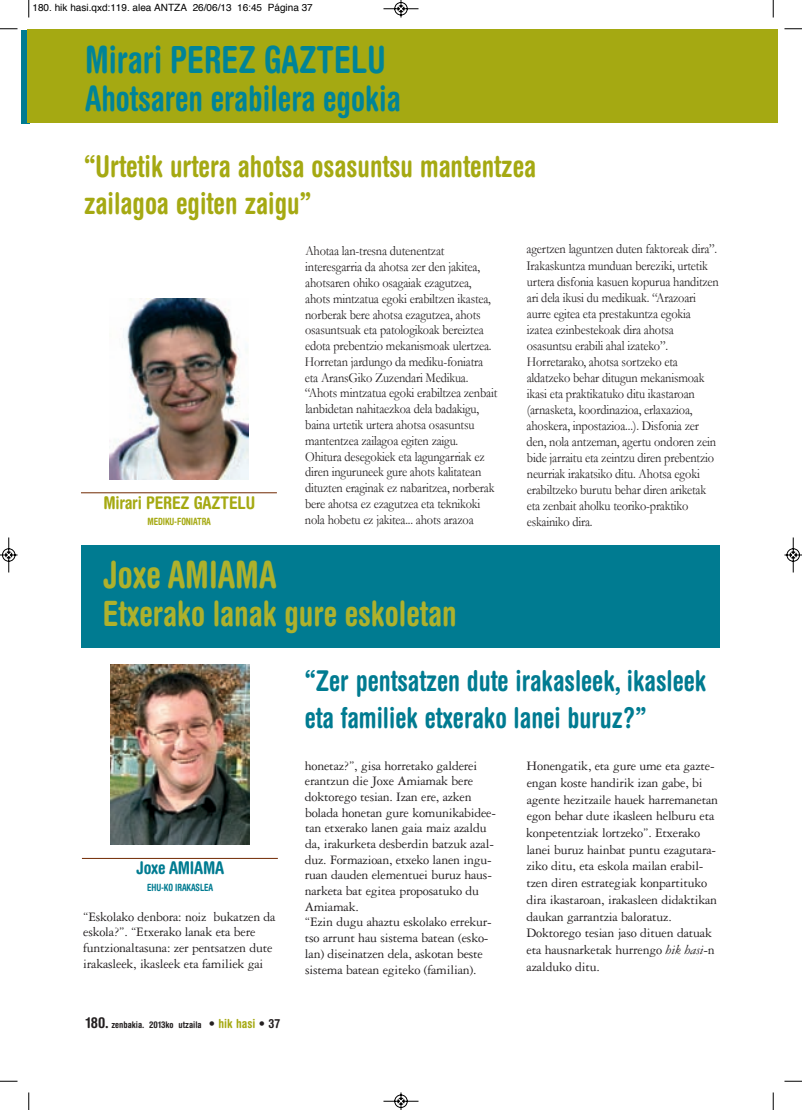
<style>
.page{position:relative;width:802px;height:1110px;background:#fff}
.page>*{position:absolute;margin:0;border:0;box-sizing:border-box;transform-origin:0 0}
.t1{font:700 condensed 37.5px "Helvetica Rounded";color:#008498;scale:.9 1}
.t2{font:700 condensed 37.5px "Helvetica Rounded";color:#aeb12c;scale:.9 1}
.t3{font:700 condensed 35px "Helvetica Rounded";color:#aeb12c;scale:.9 1}
.t4{font:700 condensed 35px "Helvetica Rounded";color:#008498;scale:.9 1}
.t5{font:700 condensed 30px/37.5px "Helvetica Rounded";color:#a5a912;scale:.9 1}
.t6{font:700 condensed 28.75px/37.5px "Helvetica Rounded";color:#007b91;scale:.9 1}
.t7{font:700 condensed 17.5px "Helvetica Rounded";letter-spacing:-.015em;color:#a5a912}
.t8{font:700 condensed 17.5px "Helvetica Rounded";letter-spacing:-.015em;color:#007b91}
.t9{font:13.75px/15.8px "Garamond";letter-spacing:-.015em;color:#231f20;scale:.9 1}
.t10{font:13.75px/15.8px "Garamond Three";letter-spacing:-.015em;color:#231f20}
.t11{font:10px "Helvetica";color:#000}
.t12{font:700 condensed 10px "Helvetica Rounded";letter-spacing:-.015em;color:#a5a912;scale:.9 1}
.t13{font:700 condensed 10px "Helvetica Rounded";letter-spacing:-.015em;color:#007b91;scale:.9 1}
.t14{font:700 condensed 9.25px "Helvetica Rounded";color:#231f20}
.s1{font-size:15px}
.s2{font-size:12.5px}
.s3{font-size:12.5px;color:#a5a912}
.s4{font-style:italic}
</style>
<div class="page">
<svg style="left:22px;top:30px;width:6px;height:93px"></svg>
<div style="left:28px;top:29px;width:750px;height:94px;background:#a5a912"></div>
<hr style="left:81px;top:493px;width:196px;height:1px;background:#702800">
<img style="left:110px;top:299px;width:138px;height:180px">
<div style="left:82px;top:545px;width:638px;height:102px;background:#007b91"></div>
<hr style="left:82px;top:858px;width:196px;height:1px;background:#702800">
<img style="left:111px;top:664px;width:138px;height:181px">
<svg style="left:28px;top:0;width:2px;height:18px"></svg>
<svg style="left:0;top:28px;width:18px;height:2px"></svg>
<svg style="left:773px;top:0;width:1px;height:18px"></svg>
<svg style="left:784px;top:28px;width:18px;height:2px"></svg>
<svg style="left:28px;top:1092px;width:2px;height:18px"></svg>
<svg style="left:0;top:1081px;width:18px;height:1px"></svg>
<svg style="left:773px;top:1092px;width:1px;height:18px"></svg>
<svg style="left:784px;top:1081px;width:18px;height:1px"></svg>
<svg style="left:383px;top:0;width:36px;height:18px"></svg>
<svg style="left:383px;top:1092px;width:36px;height:18px"></svg>
<svg style="left:0;top:537px;width:18px;height:36px"></svg>
<svg style="left:784px;top:537px;width:18px;height:36px"></svg>
<p class="t11" style="left:32px;top:4px;width:282px">180. hik hasi.qxd:119. alea ANTZA 26/06/13 16:45 Página 37</p>
<h1 class="t1" style="left:85px;top:46px;width:335px">Mirari PEREZ GAZTELU</h1>
<h2 class="t4" style="left:85px;top:85px;width:352px">Ahotsaren erabilera egokia</h2>
<h3 class="t5" style="left:84px;top:150px;width:504px">“Urtetik urtera ahotsa osasuntsu mantentzea zailagoa egiten zaigu”</h3>
<p class="t9" style="left:305px;top:243px;width:215px">Ahotaa lan-tresna dutenentzat interesgarria da ahotsa zer den jakitea, ahotsaren ohiko osagaiak ezagutzea, ahots mintzatua egoki erabiltzen ikastea, norberak bere ahotsa ezagutzea, ahots osasuntsuak eta patologikoak bereiztea edota prebentzio mekanismoak ulertzea.<br>Horretan jardungo da mediku-foniatra eta AransGiko Zuzendari Medikua. “Ahots mintzatua egoki erabiltzea zenbait lanbidetan nahitaezkoa dela badakigu, baina urtetik urtera ahotsa osasuntsu mantentzea zailagoa egiten zaigu.<br>Ohitura desegokiek eta lagungarriak ez diren inguruneek gure ahots kalitatean dituzten eraginak ez nabaritzea, norberak bere ahotsa ez ezagutzea eta teknikoki nola hobetu ez jakitea... ahots arazoa</p>
<p class="t9" style="left:526px;top:241px;width:215px">agertzen laguntzen duten faktoreak dira”.<br>Irakaskuntza munduan bereziki, urtetik urtera disfonia kasuen kopurua handitzen ari dela ikusi du medikuak. “Arazoari aurre egitea eta prestakuntza egokia izatea ezinbestekoak dira ahotsa osasuntsu erabili ahal izateko”.<br>Horretarako, ahotsa sortzeko eta aldatzeko behar ditugun mekanismoak ikasi eta praktikatuko ditu ikastaroan (arnasketa, koordinazioa, erlaxazioa, ahoskera, inpostazioa...). Disfonia zer den, nola antzeman, agertu ondoren zein bide jarraitu eta zeintzu diren prebentzio neurriak irakatsiko ditu. Ahotsa egoki erabiltzeko burutu behar diren ariketak eta zenbait aholku teoriko-praktiko eskainiko dira.</p>
<h1 class="t2" style="left:103px;top:561px;width:195px">Joxe AMIAMA</h1>
<h2 class="t3" style="left:103px;top:600px;width:395px">Etxerako lanak gure eskoletan</h2>
<p class="t7" style="left:103px;top:496px;width:153px">Mirari PEREZ GAZTELU</p>
<p class="t12" style="left:148px;top:518px;width:72px">MEDIKU-FONIATRA</p>
<p class="t8" style="left:136px;top:862px;width:89px">Joxe AMIAMA</p>
<p class="t13" style="left:147px;top:883px;width:75px">EHU-KO IRAKASLEA</p>
<p class="t10" style="left:83px;top:910px;width:194px">“Eskolako denbora: noiz bukatzen da eskola?”. “Etxerako lanak eta bere funtzionaltasuna: zer pentsatzen dute irakasleek, ikasleek eta familiek gai</p>
<p class="t14" style="left:86px;top:1021px;width:195px"><span class="s1">180.</span> zenbakia. 2013ko utzaila <span class="s2">•</span> <span class="s3">hik hasi</span> <span class="s2">• 37</span></p>
<h3 class="t6" style="left:305px;top:664px;width:448px">“Zer pentsatzen dute irakasleek, ikasleek eta familiek etxerako lanei buruz?”</h3>
<p class="t10" style="left:305px;top:759px;width:193px">honetaz?”, gisa horretako galderei erantzun die Joxe Amiamak bere doktorego tesian. Izan ere, azken bolada honetan gure komunikabidee&shy;tan etxerako lanen gaia maiz azaldu da, irakurketa desberdin batzuk azal&shy;duz. Formazioan, etxeko lanen ingu&shy;ruan dauden elementuei buruz haus&shy;narketa bat egitea proposatuko du Amiamak.<br>“Ezin dugu ahaztu eskolako errekur&shy;tso arrunt hau sistema batean (esko&shy;lan) diseinatzen dela, askotan beste sistema batean egiteko (familian).</p>
<p class="t10" style="left:526px;top:759px;width:193px;line-height:16.8px">Honengatik, eta gure ume eta gazte&shy;engan koste handirik izan gabe, bi agente hezitzaile hauek harremanetan egon behar dute ikasleen helburu eta konpetentziak lortzeko”. Etxerako lanei buruz hainbat puntu ezagutara&shy;ziko ditu, eta eskola mailan erabil&shy;tzen diren estrategiak konpartituko dira ikastaroan, irakasleen didaktikan daukan garrantzia baloratuz.<br>Doktorego tesian jaso dituen datuak eta hausnarketak hurrengo <span class="s4">hik hasi</span>-n azalduko ditu.</p>
</div>
